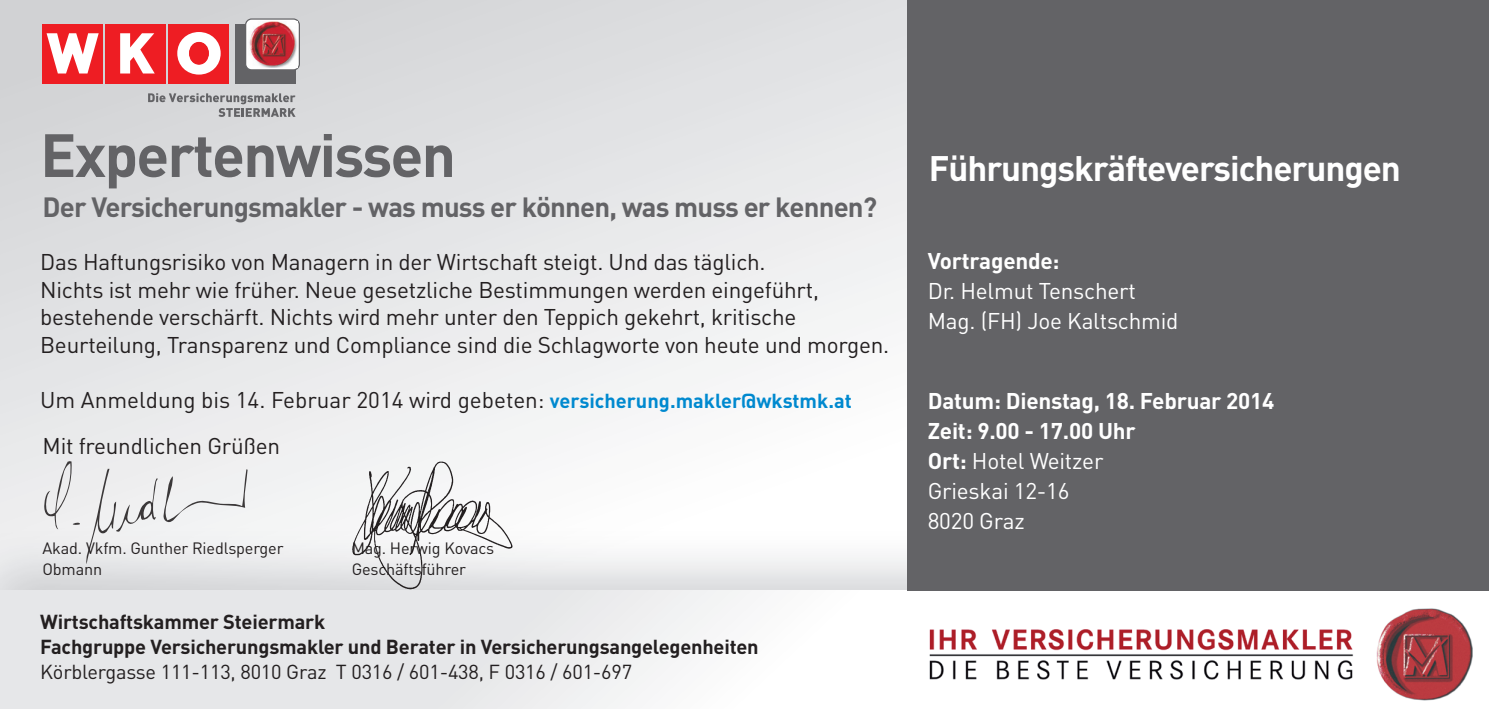
<style>
.page{position:relative;width:1489px;height:709px;background:#fff}
.page>*{position:absolute;margin:0;border:0;box-sizing:border-box;transform-origin:0 0}
.t1{font:700 60px "DIN";letter-spacing:-.03em;color:#636366}
.t2{font:700 35px "DIN";letter-spacing:-.03em;color:#fff}
.t3{font:700 27.5px "DIN";letter-spacing:-.03em;color:#636366}
.t4{font:22.5px/27.5px "DIN";letter-spacing:-.01em;color:#231f20}
.t5{font:700 22.5px/30px "DIN";letter-spacing:-.01em;color:#fff}
.t6{font:22.5px/30px "DIN";letter-spacing:-.01em;color:#fff}
.t7{font:700 20px/25px "DIN";letter-spacing:-.01em;color:#231f20}
.t8{font:20px "DIN";letter-spacing:-.01em;color:#231f20}
.t9{font:16.25px/21.2px "DIN";letter-spacing:-.01em;color:#231f20}
.s1{font-weight:700;font-size:20px;color:#0089cf}
.s2{font-weight:400}
</style>
<div class="page">
<div style="left:0;top:0;width:1488px;height:528px;background:linear-gradient(to bottom,#d6d7d9,#f9fafa)"></div>
<div style="left:0;top:590px;width:1488px;height:119px;background:linear-gradient(to right,#e2e3e5,#fff)"></div>
<svg style="left:352px;top:461px;width:160px;height:128px"></svg>
<svg style="left:43px;top:461px;width:204px;height:102px"></svg>
<div style="left:907px;top:0;width:581px;height:590px;background:#636366"></div>
<img style="left:927px;top:603px;width:551px;height:102px">
<div style="left:235px;top:24px;width:60px;height:59px;background:#636366"></div>
<div style="left:169px;top:24px;width:60px;height:59px;background:#ee1d23"></div>
<div style="left:106px;top:24px;width:60px;height:59px;background:#ee1d23"></div>
<svg style="left:120px;top:33px;width:35px;height:40px"></svg>
<div style="left:43px;top:24px;width:60px;height:59px;background:#ee1d23"></div>
<svg style="left:47px;top:33px;width:52px;height:40px"></svg>
<svg style="left:177px;top:32px;width:44px;height:43px"></svg>
<div style="left:189px;top:42px;width:19px;height:22px;background:#ee1d23;border-radius:50%"></div>
<div style="left:189px;top:42px;width:20px;height:23px;border:1px solid #ee1d23;border-radius:50%"></div>
<div style="left:246px;top:19px;width:53px;height:51px;background:#fff;border-radius:6px"></div>
<div style="left:245px;top:18px;width:55px;height:52px;border:1px solid #636366;border-radius:6px"></div>
<img style="left:249px;top:22px;width:48px;height:45px">
<svg style="left:148px;top:93px;width:147px;height:24px"></svg>
<h1 class="t1" style="left:40px;top:116px;width:417px">Expertenwissen</h1>
<p class="t3" style="left:43px;top:189px;width:836px">Der Versicherungsmakler - was muss er können, was muss er kennen?</p>
<p class="t4" style="left:40px;top:248px;width:850px">Das Haftungsrisiko von Managern in der Wirtschaft steigt. Und das täglich.<br>Nichts ist mehr wie früher. Neue gesetzliche Bestimmungen werden eingeführt, bestehende verschärft. Nichts wird mehr unter den Teppich gekehrt, kritische Beurteilung, Transparenz und Compliance sind die Schlagworte von heute und morgen.</p>
<p class="t4" style="left:40px;top:385px;width:813px">Um Anmeldung bis 14. Februar 2014 wird gebeten: <span class="s1">versicherung.makler@wkstmk.at</span></p>
<p class="t4" style="left:43px;top:432px;width:239px">Mit freundlichen Grüßen</p>
<p class="t9" style="left:43px;top:537px;width:242px">Akad. Vkfm. Gunther Riedlsperger<br>Obmann</p>
<p class="t9" style="left:351px;top:537px;width:144px">Mag. Herwig Kovacs<br>Geschäftsführer</p>
<p class="t7" style="left:40px;top:609px;width:720px">Wirtschaftskammer Steiermark<br>Fachgruppe Versicherungsmakler und Berater in Versicherungsangelegenheiten</p>
<p class="t8" style="left:40px;top:659px;width:593px">Körblergasse 111-113, 8010 Graz T 0316 / 601-438, F 0316 / 601-697</p>
<h2 class="t2" style="left:928px;top:145px;width:473px">Führungskräfteversicherungen</h2>
<p class="t5" style="left:927px;top:245px;width:133px">Vortragende:</p>
<p class="t6" style="left:927px;top:275px;width:252px">Dr. Helmut Tenschert<br>Mag. (FH) Joe Kaltschmid</p>
<p class="t5" style="left:927px;top:385px;width:348px">Datum: Dienstag, 18. Februar 2014<br>Zeit: 9.00 - 17.00 Uhr<br>Ort: <span class="s2">Hotel Weitzer<br>Grieskai 12-16<br>8020 Graz</span></p>
</div>
